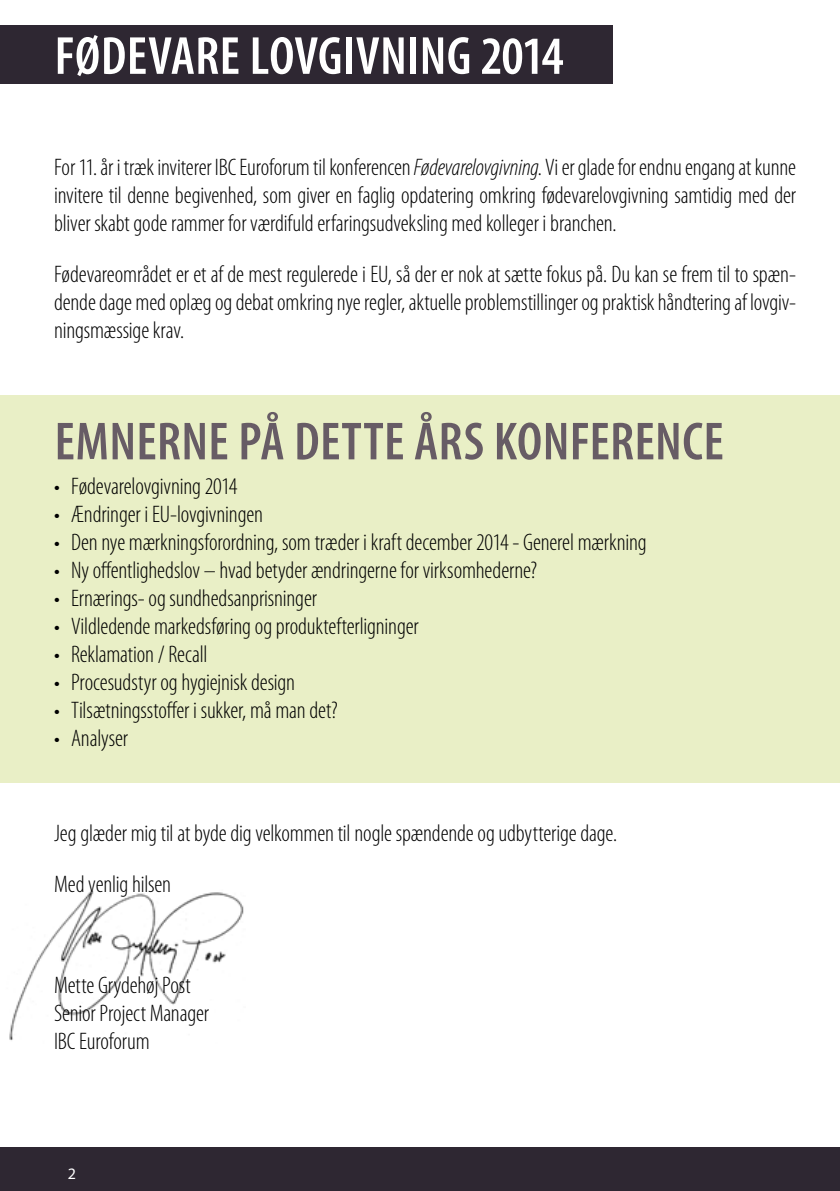
<style>
.page{position:relative;width:840px;height:1191px;background:#fff}
.page>*{position:absolute;margin:0;border:0;box-sizing:border-box;transform-origin:0 0}
.t1{font:600 condensed 54px "Myriad Pro";letter-spacing:.005em;color:#675c65}
.t2{font:600 condensed 54px "Myriad Pro";letter-spacing:.005em;color:#fff}
.t3{font:300 condensed 24px/28px "Myriad Pro";letter-spacing:-.005em;color:#000;text-align:justify}
.t4{font:16px "Myriad Pro";color:#fff}
.s1{font-style:italic}
</style>
<div class="page">
<div style="left:0;top:1147px;width:839px;height:44px;background:#2e2732"></div>
<div style="left:0;top:395px;width:839px;height:387px;background:#e9efc6"></div>
<img style="left:9px;top:890px;width:235px;height:151px">
<div style="left:0;top:25px;width:612px;height:59px;background:#2e2732"></div>
<h1 class="t2" style="left:55px;top:23px;width:510px">FØDEVARE LOVGIVNING 2014</h1>
<p class="t3" style="left:54px;top:153px;width:743px">For 11. år i træk inviterer IBC Euroforum til konferencen <span class="s1">Fødevarelovgivning</span>. Vi er glade for endnu engang at kunne invitere til denne begivenhed, som giver en faglig opdatering omkring fødevarelovgivning samtidig med der bliver skabt gode rammer for værdifuld erfaringsudveksling med kolleger i branchen.</p>
<p class="t3" style="left:54px;top:260px;width:743px">Fødevareområdet er et af de mest regulerede i EU, så der er nok at sætte fokus på. Du kan se frem til to spæn&shy;dende dage med oplæg og debat omkring nye regler, aktuelle problemstillinger og praktisk håndtering af lovgiv&shy;ningsmæssige krav.</p>
<h1 class="t1" style="left:55px;top:408px;width:670px">EMNERNE PÅ DETTE ÅRS KONFERENCE</h1>
<p class="t3" style="left:54px;top:472px;width:185px">• Fødevarelovgivning 2014</p>
<p class="t3" style="left:54px;top:500px;width:210px">• Ændringer i EU-lovgivningen</p>
<p class="t3" style="left:54px;top:528px;width:594px">• Den nye mærkningsforordning, som træder i kraft december 2014 - Generel mærkning</p>
<p class="t3" style="left:54px;top:556px;width:484px">• Ny offentlighedslov – hvad betyder ændringerne for virksomhederne?</p>
<p class="t3" style="left:54px;top:584px;width:264px">• Ernærings- og sundhedsanprisninger</p>
<p class="t3" style="left:54px;top:612px;width:366px">• Vildledende markedsføring og produktefterligninger</p>
<p class="t3" style="left:54px;top:640px;width:155px">• Reklamation / Recall</p>
<p class="t3" style="left:54px;top:668px;width:242px">• Procesudstyr og hygiejnisk design</p>
<p class="t3" style="left:54px;top:696px;width:285px">• Tilsætningsstoffer i sukker, må man det?</p>
<p class="t3" style="left:54px;top:724px;width:76px">• Analyser</p>
<p class="t3" style="left:54px;top:807px;width:564px;line-height:50.6px">Jeg glæder mig til at byde dig velkommen til nogle spændende og udbytterige dage.<br>Med venlig hilsen</p>
<p class="t3" style="left:54px;top:971px;width:156px;text-align:left">Mette Grydehøj Post<br>Senior Project Manager<br>IBC Euroforum</p>
<p class="t4" style="left:68px;top:1163px;width:10px">2</p>
</div>
